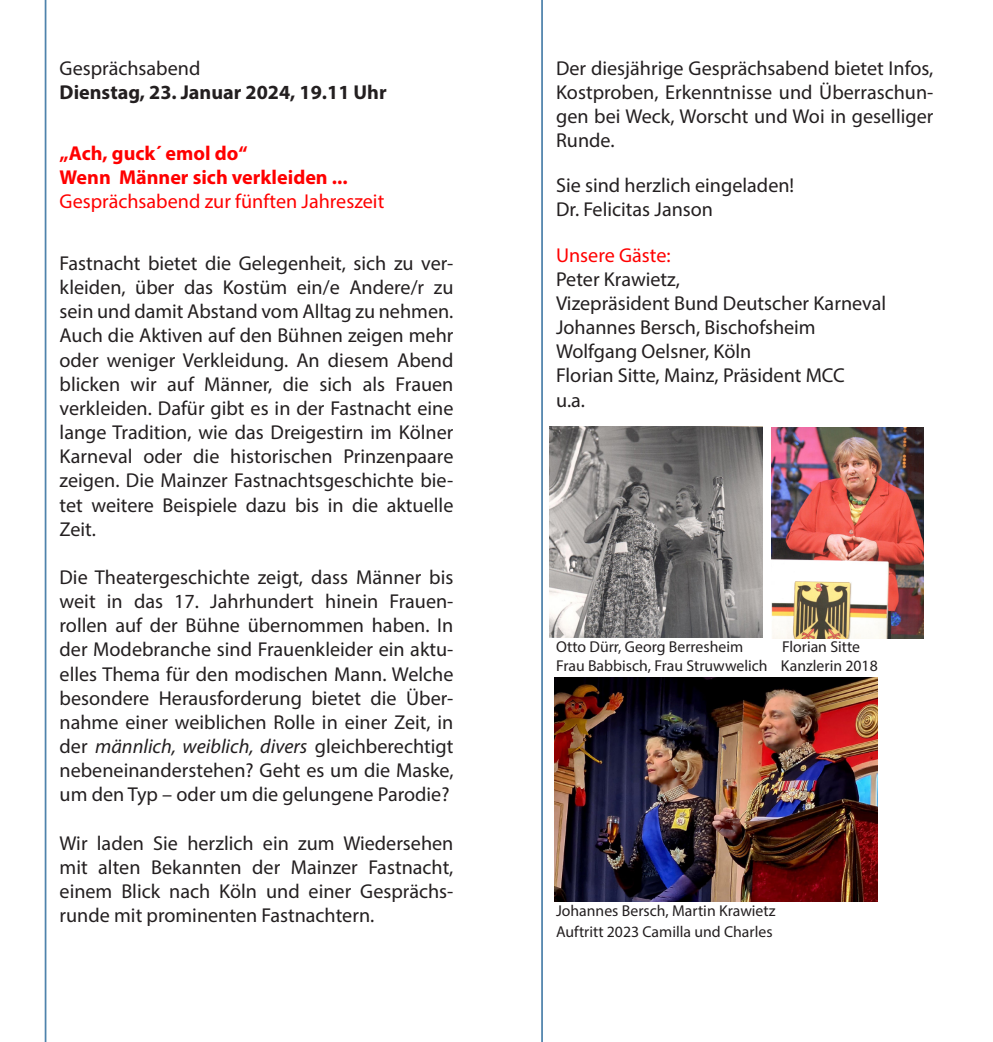
<style>
.page{position:relative;width:993px;height:1042px;background:#fff}
.page>*{position:absolute;margin:0;border:0;box-sizing:border-box;transform-origin:0 0}
.t1{font:20.12px/24.2px "Myriad Pro";color:#231f20;text-align:justify}
.t2{font:20.12px "Myriad Pro";color:#f00}
.t3{font:700 20.12px/24.2px "Myriad Pro";color:#f00}
.t4{font:700 20.12px "Myriad Pro";color:#231f20}
.t5{font:15.75px/18.9px "Myriad Pro";color:#231f20}
.s1{font-style:italic}
</style>
<div class="page">
<hr style="left:45px;top:0;width:1px;height:1042px;background:#4f83ac">
<hr style="left:541px;top:0;width:1px;height:1042px;background:#4f83ac">
<img style="left:549px;top:427px;width:213px;height:210px">
<img style="left:771px;top:428px;width:152px;height:210px">
<img style="left:554px;top:677px;width:323px;height:225px">
<p class="t1" style="left:60px;top:55px;width:142px">Gesprächsabend</p>
<p class="t4" style="left:60px;top:79px;width:328px">Dienstag, 23. Januar 2024, 19.11 Uhr</p>
<p class="t3" style="left:60px;top:140px;width:289px">„Ach, guck´ emol do“<br>Wenn Männer sich verkleiden ...</p>
<p class="t2" style="left:60px;top:189px;width:326px">Gesprächsabend zur fünften Jahreszeit</p>
<p class="t1" style="left:60px;top:251px;width:395px">Fastnacht bietet die Gelegenheit, sich zu ver&shy;kleiden, über das Kostüm ein/e Andere/r zu sein und damit Abstand vom Alltag zu nehmen.<br>Auch die Aktiven auf den Bühnen zeigen mehr oder weniger Verkleidung. An diesem Abend blicken wir auf Männer, die sich als Frauen verkleiden. Dafür gibt es in der Fastnacht eine lange Tradition, wie das Dreigestirn im Kölner Karneval oder die historischen Prinzenpaare zeigen. Die Mainzer Fastnachtsgeschichte bie&shy;tet weitere Beispiele dazu bis in die aktuelle Zeit.</p>
<p class="t1" style="left:60px;top:565px;width:395px">Die Theatergeschichte zeigt, dass Männer bis weit in das 17. Jahrhundert hinein Frauen&shy;rollen auf der Bühne übernommen haben. In der Modebranche sind Frauenkleider ein aktu&shy;elles Thema für den modischen Mann. Welche besondere Herausforderung bietet die Über&shy;nahme einer weiblichen Rolle in einer Zeit, in der <span class="s1">männlich, weiblich, divers</span> gleichberechtigt nebeneinanderstehen? Geht es um die Maske, um den Typ – oder um die gelungene Parodie?</p>
<p class="t1" style="left:60px;top:830px;width:395px">Wir laden Sie herzlich ein zum Wiedersehen mit alten Bekannten der Mainzer Fastnacht, einem Blick nach Köln und einer Gesprächs&shy;runde mit prominenten Fastnachtern.</p>
<p class="t1" style="left:556px;top:55px;width:379px">Der diesjährige Gesprächsabend bietet Infos, Kostproben, Erkenntnisse und Überraschun&shy;gen bei Weck, Worscht und Woi in geselliger Runde.</p>
<p class="t1" style="left:556px;top:173px;width:239px">Sie sind herzlich eingeladen!<br>Dr. Felicitas Janson</p>
<p class="t2" style="left:556px;top:242px;width:116px">Unsere Gäste:</p>
<p class="t1" style="left:556px;top:267px;width:332px;text-align:left">Peter Krawietz,<br>Vizepräsident Bund Deutscher Karneval<br>Johannes Bersch, Bischofsheim<br>Wolfgang Oelsner, Köln<br>Florian Sitte, Mainz, Präsident MCC<br>u.a.</p>
<p class="t5" style="left:556px;top:637px;width:189px">Otto Dürr, Georg Berresheim</p>
<p class="t5" style="left:556px;top:637px;width:323px;text-indent:226px">Florian Sitte<br>Frau Babbisch, Frau Struwwelich Kanzlerin 2018</p>
<p class="t5" style="left:556px;top:900px;width:221px;line-height:21px">Johannes Bersch, Martin Krawietz<br>Auftritt 2023 Camilla und Charles</p>
</div>
